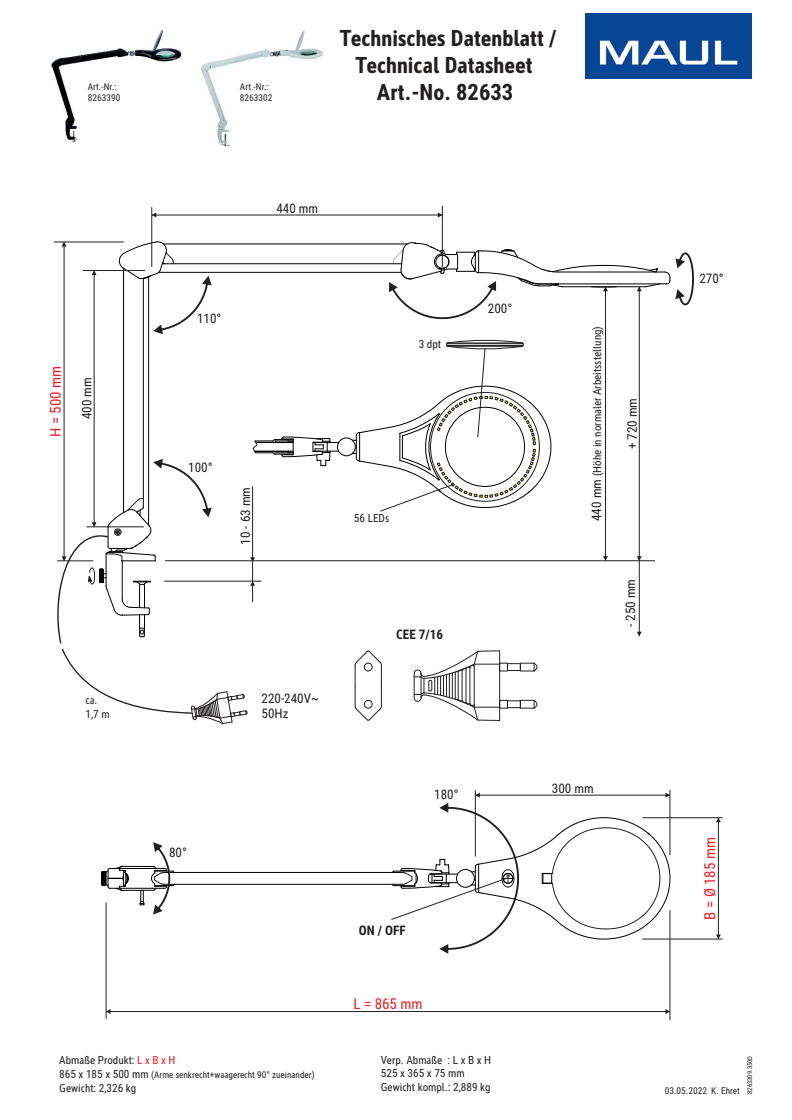
<style>
.page{position:relative;width:792px;height:1120px;background:#fff}
.page>*{position:absolute;margin:0;border:0;box-sizing:border-box;transform-origin:0 0}
.t1{font:700 condensed 22.6px/27.1px "MAUL";color:#221f1f;text-align:center}
.t2{font:condensed 15.1px "MAUL";color:#ed1c24}
.t3{font:condensed 13.2px/15.8px "MAUL";color:#221f1f}
.t4{font:700 condensed 13.2px "MAUL";color:#221f1f}
.t5{font:condensed 11.3px/13.5px "MAUL";color:#221f1f}
.t6{font:condensed 9.4px/11.3px "MAUL";color:#221f1f}
.t7{font:condensed 6.6px "MAUL";color:#221f1f}
.s1{color:#ed1c24}
.s2{font-size:11.3px}
.s3{font-size:13.2px}
</style>
<div class="page">
<img style="left:585px;top:13px;width:167px;height:66px">
<hr style="left:642px;top:939px;width:81px;height:1px;background:#221f1f">
<hr style="left:642px;top:818px;width:81px;height:1px;background:#221f1f">
<hr style="left:718px;top:818px;width:1px;height:121px;background:#221f1f">
<svg style="left:716px;top:935px;width:5px;height:4px"></svg>
<svg style="left:716px;top:818px;width:5px;height:4px"></svg>
<div style="left:337px;top:438px;width:19px;height:18px;border:1px solid #000;border-radius:50%"></div>
<hr style="left:123px;top:268px;width:1px;height:245px;background:#000">
<hr style="left:143px;top:278px;width:1px;height:229px;background:#000">
<hr style="left:148px;top:277px;width:1px;height:248px;background:#000">
<hr style="left:159px;top:272px;width:242px;height:1px;background:#000">
<hr style="left:162px;top:264px;width:240px;height:1px;background:#000">
<hr style="left:163px;top:244px;width:244px;height:1px;background:#000">
<hr style="left:123px;top:890px;width:31px;height:1px;background:#000">
<hr style="left:110px;top:888px;width:55px;height:1px;background:#000">
<hr style="left:164px;top:884px;width:239px;height:1px;background:#000">
<hr style="left:164px;top:872px;width:239px;height:1px;background:#000">
<hr style="left:110px;top:868px;width:55px;height:1px;background:#000">
<hr style="left:123px;top:866px;width:31px;height:1px;background:#000">
<svg style="left:140px;top:890px;width:5px;height:16px"></svg>
<svg style="left:533px;top:663px;width:5px;height:9px"></svg>
<div style="left:507px;top:663px;width:14px;height:8px;border:1px solid #221f1f"></div>
<div style="left:499px;top:663px;width:9px;height:8px;border:1px solid #221f1f"></div>
<svg style="left:533px;top:700px;width:5px;height:9px"></svg>
<div style="left:520px;top:700px;width:14px;height:8px;border:1px solid #221f1f"></div>
<div style="left:507px;top:701px;width:14px;height:7px;border:1px solid #221f1f"></div>
<div style="left:499px;top:700px;width:9px;height:8px;border:1px solid #221f1f"></div>
<svg style="left:414px;top:650px;width:86px;height:71px"></svg>
<svg style="left:355px;top:651px;width:27px;height:70px"></svg>
<div style="left:364px;top:663px;width:8px;height:8px;border:1px solid #221f1f;border-radius:50%"></div>
<div style="left:364px;top:700px;width:8px;height:8px;border:1px solid #221f1f;border-radius:50%"></div>
<hr style="left:475px;top:790px;width:1px;height:67px;background:#221f1f">
<hr style="left:670px;top:790px;width:1px;height:65px;background:#221f1f">
<hr style="left:670px;top:910px;width:1px;height:110px;background:#221f1f">
<hr style="left:106px;top:902px;width:1px;height:117px;background:#221f1f">
<hr style="left:106px;top:1011px;width:564px;height:1px;background:#221f1f">
<svg style="left:106px;top:1009px;width:5px;height:5px"></svg>
<svg style="left:665px;top:1009px;width:5px;height:5px"></svg>
<svg style="left:391px;top:793px;width:279px;height:161px"></svg>
<svg style="left:352px;top:339px;width:199px;height:172px"></svg>
<hr style="left:165px;top:561px;width:490px;height:1px;background:#221f1f">
<hr style="left:83px;top:270px;width:62px;height:1px;background:#221f1f">
<hr style="left:94px;top:271px;width:1px;height:256px;background:#221f1f">
<svg style="left:92px;top:271px;width:5px;height:4px"></svg>
<hr style="left:152px;top:207px;width:1px;height:60px;background:#221f1f">
<hr style="left:442px;top:206px;width:1px;height:61px;background:#221f1f">
<hr style="left:152px;top:215px;width:290px;height:1px;background:#221f1f">
<svg style="left:152px;top:213px;width:4px;height:4px"></svg>
<svg style="left:438px;top:213px;width:4px;height:4px"></svg>
<hr style="left:54px;top:242px;width:70px;height:1px;background:#221f1f">
<hr style="left:64px;top:242px;width:1px;height:319px;background:#221f1f">
<svg style="left:62px;top:242px;width:5px;height:4px"></svg>
<hr style="left:605px;top:287px;width:1px;height:274px;background:#221f1f">
<svg style="left:603px;top:556px;width:5px;height:5px"></svg>
<hr style="left:639px;top:287px;width:1px;height:274px;background:#221f1f">
<svg style="left:637px;top:556px;width:5px;height:5px"></svg>
<svg style="left:119px;top:241px;width:93px;height:93px"></svg>
<svg style="left:389px;top:242px;width:305px;height:77px"></svg>
<img style="left:201px;top:30px;width:122px;height:117px">
<img style="left:50px;top:30px;width:132px;height:113px">
<hr style="left:639px;top:561px;width:1px;height:75px;background:#221f1f">
<svg style="left:102px;top:866px;width:27px;height:25px"></svg>
<svg style="left:151px;top:842px;width:24px;height:73px"></svg>
<svg style="left:57px;top:436px;width:282px;height:288px"></svg>
<p class="t6" style="left:88px;top:81px;width:34px">Art.-Nr.:<br>8263390</p>
<p class="t6" style="left:240px;top:81px;width:34px">Art.-Nr.:<br>8263302</p>
<h1 class="t1" style="left:340px;top:24px;width:219px">Technisches Datenblatt /<br>Technical Datasheet<br>Art.-No. 82633</h1>
<h2 class="t2" style="left:45px;top:437px;width:73px;rotate:-90deg">H = 500 mm</h2>
<p class="t3" style="left:78px;top:419px;width:43px;rotate:-90deg">400 mm</p>
<p class="t5" style="left:85px;top:693px;width:26px">ca.<br>1,7 m</p>
<p class="t3" style="left:197px;top:310px;width:26px">110°</p>
<p class="t3" style="left:276px;top:200px;width:43px">440 mm</p>
<p class="t3" style="left:188px;top:459px;width:26px">100°</p>
<p class="t3" style="left:237px;top:545px;width:59px;rotate:-90deg">10 - 63 mm</p>
<p class="t3" style="left:169px;top:844px;width:19px">80°</p>
<p class="t3" style="left:262px;top:689px;width:59px">220-240V~<br>50Hz</p>
<p class="t5" style="left:59px;top:1053px;width:118px">Abmaße Produkt: <span class="s1">L x B x H</span></p>
<p class="t6" style="left:59px;top:1069px;width:257px"><span class="s2">865 x 185 x 500 mm</span> (Arme senkrecht+waagerecht 90° zueinander)</p>
<p class="t5" style="left:59px;top:1080px;width:78px">Gewicht: 2,326 kg</p>
<p class="t5" style="left:419px;top:337px;width:24px">3 dpt</p>
<p class="t3" style="left:488px;top:300px;width:26px">200°</p>
<p class="t5" style="left:354px;top:511px;width:37px">56 LEDs</p>
<p class="t4" style="left:396px;top:625px;width:49px">CEE 7/16</p>
<p class="t3" style="left:434px;top:786px;width:26px">180°</p>
<p class="t4" style="left:359px;top:921px;width:48px">ON / OFF</p>
<h2 class="t2" style="left:353px;top:993px;width:71px">L = 865 mm</h2>
<p class="t5" style="left:381px;top:1053px;width:112px">Verp. Abmaße : L x B x H<br>525 x 365 x 75 mm<br>Gewicht kompl.: 2,889 kg</p>
<p class="t5" style="left:590px;top:521px;width:196px;rotate:-90deg"><span class="s3">440 mm</span> (Höhe in normaler Arbeitsstellung)</p>
<p class="t3" style="left:624px;top:449px;width:53px;rotate:-90deg">+ 720 mm</p>
<p class="t3" style="left:622px;top:627px;width:50px;rotate:-90deg">- 250 mm</p>
<p class="t3" style="left:699px;top:270px;width:26px">270°</p>
<p class="t3" style="left:552px;top:780px;width:43px">300 mm</p>
<h2 class="t2" style="left:699px;top:920px;width:84px;rotate:-90deg">B = Ø 185 mm</h2>
<p class="t7" style="left:745px;top:1094px;width:40px;rotate:-90deg">8263309.350D</p>
<p class="t6" style="left:665px;top:1084px;width:76px">03.05.2022 K. Ehret</p>
</div>
